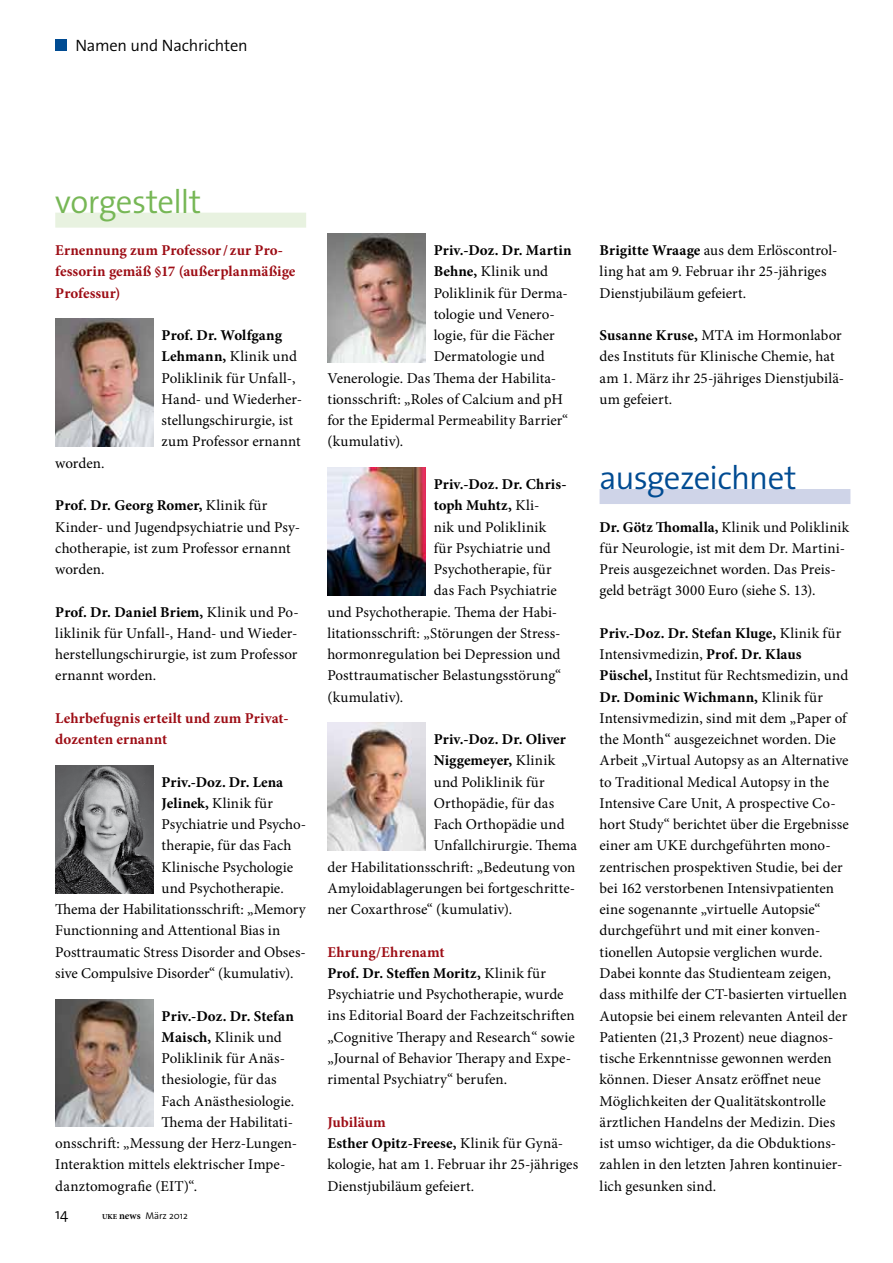
<style>
.page{position:relative;width:893px;height:1263px;background:#fff}
.page>*{position:absolute;margin:0;border:0;box-sizing:border-box;transform-origin:0 0}
.t1{font:300 33px "The Sans Os F";letter-spacing:-.025em;color:#004b92}
.t2{font:300 33px "The Sans Os F";letter-spacing:-.02em;color:#77b756}
.t3{font:300 16.5px "The Sans Os F";letter-spacing:-.015em;color:#000}
.t4{font:15px/21.3px "Minion Pro";letter-spacing:.005em;color:#000}
.t5{font:700 15px "Minion Pro";letter-spacing:.005em;color:#000}
.t6{font:700 15px/21.3px "Minion Pro";letter-spacing:.005em;color:#9d0d15}
.t7{font:300 15px "The Sans Os F";color:#000}
.t8{font:300 9.75px "The Sans Os F";color:#000}
.s1{font-weight:700}
.s2{font-family:"Minion Pro";font-weight:700;font-size:7.5px}
.s3{font-family:"Minion Pro";font-weight:600;font-size:10.5px}
.s4{font-weight:400}
.s5{font-weight:700;color:#9d0d15}
</style>
<div class="page">
<div style="left:55px;top:213px;width:251px;height:15px;background:#e8f2e0"></div>
<img style="left:55px;top:319px;width:98px;height:127px">
<img style="left:55px;top:765px;width:98px;height:128px">
<img style="left:55px;top:999px;width:98px;height:128px">
<img style="left:327px;top:234px;width:98px;height:129px">
<img style="left:327px;top:468px;width:98px;height:127px">
<img style="left:327px;top:723px;width:98px;height:127px">
<div style="left:600px;top:489px;width:250px;height:15px;background:#cfd4e8"></div>
<div style="left:55px;top:40px;width:12px;height:11px;background:#004b92"></div>
<p class="t3" style="left:75px;top:35px;width:174px">Namen und Nachrichten</p>
<h1 class="t2" style="left:55px;top:180px;width:147px">vorgestellt</h1>
<p class="t6" style="left:55px;top:239px;width:242px">Ernennung zum Professor / zur Pro&shy;fessorin gemäß §17 (außerplanmäßige<br>Professur)</p>
<p class="t4" style="left:162px;top:325px;width:142px"><span class="s1">Prof. Dr. Wolfgang<br>Lehmann,</span> Klinik und<br>Poliklinik für Unfall-,<br>Hand- und Wiederher&shy;stellungschirurgie, ist zum Professor ernannt</p>
<p class="t4" style="left:55px;top:452px;width:51px">worden.</p>
<p class="t4" style="left:55px;top:495px;width:246px"><span class="s1">Prof. Dr. Georg Romer,</span> Klinik für<br>Kinder- und Jugendpsychiatrie und Psy&shy;chotherapie, ist zum Professor ernannt worden.</p>
<p class="t4" style="left:55px;top:601px;width:245px;text-align:justify"><span class="s1">Prof. Dr. Daniel Briem,</span> Klinik und Po&shy;liklinik für Unfall-, Hand- und Wieder&shy;herstellungschirurgie, ist zum Professor ernannt worden.</p>
<p class="t6" style="left:55px;top:707px;width:233px">Lehrbefugnis erteilt und zum Privat&shy;dozenten ernannt</p>
<p class="t5" style="left:162px;top:771px;width:123px">Priv.-Doz. Dr. Lena</p>
<p class="t4" style="left:162px;top:792px;width:113px"><span class="s1">Jelinek,</span> Klinik für</p>
<p class="t4" style="left:162px;top:814px;width:146px">Psychiatrie und Psycho-</p>
<p class="t4" style="left:162px;top:835px;width:131px">therapie, für das Fach</p>
<p class="t4" style="left:162px;top:856px;width:133px">Klinische Psychologie</p>
<p class="t4" style="left:162px;top:877px;width:124px">und Psychotherapie.</p>
<p class="t4" style="left:55px;top:899px;width:252px">Thema der Habilitationsschrift: „Memory</p>
<p class="t4" style="left:55px;top:920px;width:227px">Functionning and Attentional Bias in</p>
<p class="t4" style="left:55px;top:941px;width:252px">Posttraumatic Stress Disorder and Obses-</p>
<p class="t4" style="left:55px;top:962px;width:240px">sive Compulsive Disorder“ (kumulativ).</p>
<p class="t5" style="left:162px;top:1005px;width:134px">Priv.-Doz. Dr. Stefan</p>
<p class="t4" style="left:162px;top:1026px;width:122px"><span class="s1">Maisch,</span> Klinik und</p>
<p class="t4" style="left:162px;top:1048px;width:125px">Poliklinik für Anäs-</p>
<p class="t4" style="left:162px;top:1069px;width:117px">thesiologie, für das</p>
<p class="t4" style="left:162px;top:1090px;width:134px">Fach Anästhesiologie.</p>
<p class="t4" style="left:162px;top:1111px;width:133px">Thema der Habilitati-</p>
<p class="t4" style="left:55px;top:1133px;width:243px">onsschrift: „Messung der Herz-Lungen-</p>
<p class="t4" style="left:55px;top:1154px;width:232px">Interaktion mittels elektrischer Impe-</p>
<p class="t4" style="left:55px;top:1175px;width:143px">danztomografie (EIT)“.</p>
<p class="t7" style="left:55px;top:1205px;width:15px">14</p>
<p class="t8" style="left:102px;top:1210px;width:87px"><span class="s2">UKE</span> <span class="s3">news</span> März 2012</p>
<p class="t5" style="left:434px;top:240px;width:139px">Priv.-Doz. Dr. Martin</p>
<p class="t4" style="left:434px;top:261px;width:116px"><span class="s1">Behne,</span> Klinik und</p>
<p class="t4" style="left:434px;top:282px;width:136px">Poliklinik für Derma-</p>
<p class="t4" style="left:434px;top:304px;width:123px">tologie und Venero-</p>
<p class="t4" style="left:434px;top:325px;width:122px">logie, für die Fächer</p>
<p class="t4" style="left:434px;top:346px;width:113px">Dermatologie und</p>
<p class="t4" style="left:327px;top:367px;width:230px">Venerologie. Das Thema der Habilita-</p>
<p class="t4" style="left:327px;top:389px;width:237px">tionsschrift: „Roles of Calcium and pH</p>
<p class="t4" style="left:327px;top:410px;width:242px">for the Epidermal Permeability Barrier“</p>
<p class="t4" style="left:327px;top:431px;width:77px">(kumulativ).</p>
<p class="t5" style="left:434px;top:474px;width:134px">Priv.-Doz. Dr. Chris-</p>
<p class="t5" style="left:434px;top:495px;width:107px">toph Muhtz, <span class="s4">Kli-</span></p>
<p class="t4" style="left:434px;top:516px;width:114px">nik und Poliklinik</p>
<p class="t4" style="left:434px;top:537px;width:118px">für Psychiatrie und</p>
<p class="t4" style="left:434px;top:559px;width:119px">Psychotherapie, für</p>
<p class="t4" style="left:434px;top:580px;width:125px">das Fach Psychiatrie</p>
<p class="t4" style="left:327px;top:601px;width:231px">und Psychotherapie. Thema der Habi-</p>
<p class="t4" style="left:327px;top:622px;width:235px">litationsschrift: „Störungen der Stress-</p>
<p class="t4" style="left:327px;top:644px;width:235px">hormonregulation bei Depression und</p>
<p class="t4" style="left:327px;top:665px;width:235px">Posttraumatischer Belastungsstörung“</p>
<p class="t4" style="left:327px;top:686px;width:77px">(kumulativ).</p>
<p class="t5" style="left:434px;top:729px;width:133px">Priv.-Doz. Dr. Oliver</p>
<p class="t5" style="left:434px;top:750px;width:123px">Niggemeyer, <span class="s4">Klinik</span></p>
<p class="t4" style="left:434px;top:771px;width:113px">und Poliklinik für</p>
<p class="t4" style="left:434px;top:792px;width:122px">Orthopädie, für das</p>
<p class="t4" style="left:434px;top:814px;width:132px">Fach Orthopädie und</p>
<p class="t4" style="left:434px;top:835px;width:145px">Unfallchirurgie. Thema</p>
<p class="t4" style="left:327px;top:856px;width:250px">der Habilitationsschrift: „Bedeutung von</p>
<p class="t4" style="left:327px;top:877px;width:249px">Amyloidablagerungen bei fortgeschritte-</p>
<p class="t4" style="left:327px;top:899px;width:186px">ner Coxarthrose“ (kumulativ).</p>
<p class="t4" style="left:327px;top:941px;width:249px"><span class="s5">Ehrung/Ehrenamt<br></span><span class="s1">Prof. Dr. Steffen Moritz,</span> Klinik für Psychiatrie und Psychotherapie, wurde ins Editorial Board der Fachzeitschriften „Cognitive Therapy and Research“ sowie „Journal of Behavior Therapy and Expe&shy;rimental Psychiatry“ berufen.</p>
<p class="t4" style="left:327px;top:1111px;width:252px"><span class="s5">Jubiläum<br></span><span class="s1">Esther Opitz-Freese,</span> Klinik für Gynä&shy;kologie, hat am 1. Februar ihr 25-jähriges<br>Dienstjubiläum gefeiert.</p>
<p class="t4" style="left:600px;top:240px;width:239px"><span class="s1">Brigitte Wraage</span> aus dem Erlöscontrol&shy;ling hat am 9. Februar ihr 25-jähriges<br>Dienstjubiläum gefeiert.</p>
<p class="t4" style="left:600px;top:325px;width:246px"><span class="s1">Susanne Kruse,</span> MTA im Hormonlabor des Instituts für Klinische Chemie, hat am 1. März ihr 25-jähriges Dienstjubilä&shy;um gefeiert.</p>
<h1 class="t1" style="left:600px;top:457px;width:198px">ausgezeichnet</h1>
<p class="t4" style="left:600px;top:516px;width:251px"><span class="s1">Dr. Götz Thomalla,</span> Klinik und Poliklinik für Neurologie, ist mit dem Dr. Martini-Preis ausgezeichnet worden. Das Preis&shy;geld beträgt 3000 Euro (siehe S. 13).</p>
<p class="t4" style="left:600px;top:622px;width:251px"><span class="s1">Priv.-Doz. Dr. Stefan Kluge,</span> Klinik für Intensivmedizin, <span class="s1">Prof. Dr. Klaus Püschel,</span> Institut für Rechtsmedizin, und <span class="s1">Dr. Dominic Wichmann,</span> Klinik für Intensivmedizin, sind mit dem „Paper of the Month“ ausgezeichnet worden. Die Arbeit „Virtual Autopsy as an Alternative to Traditional Medical Autopsy in the Intensive Care Unit, A prospective Co&shy;hort Study“ berichtet über die Ergebnisse einer am UKE durchgeführten mono&shy;zentrischen prospektiven Studie, bei der bei 162 verstorbenen Intensivpatienten eine sogenannte „virtuelle Autopsie“ durchgeführt und mit einer konven&shy;tionellen Autopsie verglichen wurde.<br>Dabei konnte das Studienteam zeigen, dass mithilfe der CT-basierten virtuellen Autopsie bei einem relevanten Anteil der Patienten (21,3 Prozent) neue diagnos&shy;tische Erkenntnisse gewonnen werden können. Dieser Ansatz eröffnet neue Möglichkeiten der Qualitätskontrolle ärztlichen Handelns der Medizin. Dies ist umso wichtiger, da die Obduktions&shy;zahlen in den letzten Jahren kontinuier&shy;lich gesunken sind.</p>
</div>
